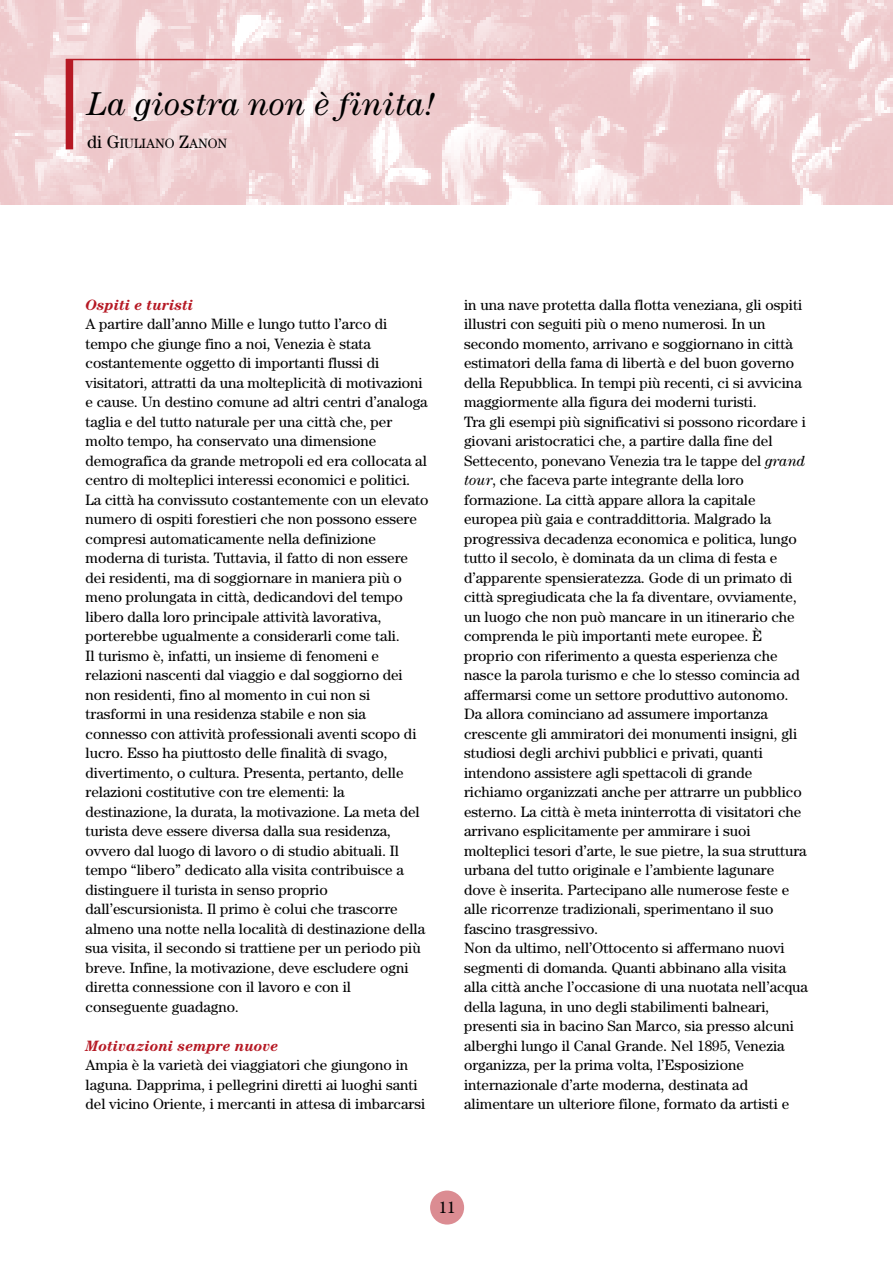
<style>
.page{position:relative;width:893px;height:1263px;background:#fff}
.page>*{position:absolute;margin:0;border:0;box-sizing:border-box;transform-origin:0 0}
.t1{font:italic 33px "Century";color:#000}
.t2{font:16.5px "Century";color:#000}
.t3{font:15px/19.5px "Century";color:#000}
.t4{font:italic 700 15px "Century";color:#b61924}
.t5{font:13.5px "Century";color:#000}
.s1{font-size:18px}
.s2{font-style:italic}
</style>
<div class="page">
<div style="left:430px;top:1191px;width:34px;height:34px;background:#db8c92;border-radius:50%"></div>
<img style="left:1px;top:0;width:891px;height:204px">
<div style="left:66px;top:59px;width:7px;height:90px;background:#b61924"></div>
<hr style="left:66px;top:59px;width:744px;height:1px;background:#b61924">
<h1 class="t1" style="left:87px;top:93px;width:350px">La giostra non è finita!</h1>
<p class="t5" style="left:87px;top:139px;width:141px"><span class="s1">di G</span>IULIANO <span class="s1">Z</span>ANON</p>
<p class="t4" style="left:85px;top:300px;width:110px">Ospiti e turisti</p>
<p class="t3" style="left:85px;top:316px;width:344px">A partire dall’anno Mille e lungo tutto l’arco di tempo che giunge fino a noi, Venezia è stata costantemente oggetto di importanti flussi di visitatori, attratti da una molteplicità di motivazioni e cause. Un destino comune ad altri centri d’analoga taglia e del tutto naturale per una città che, per molto tempo, ha conservato una dimensione demografica da grande metropoli ed era collocata al centro di molteplici interessi economici e politici.<br>La città ha convissuto costantemente con un elevato numero di ospiti forestieri che non possono essere compresi automaticamente nella definizione moderna di turista. Tuttavia, il fatto di non essere dei residenti, ma di soggiornare in maniera più o meno prolungata in città, dedicandovi del tempo libero dalla loro principale attività lavorativa, porterebbe ugualmente a considerarli come tali.<br>Il turismo è, infatti, un insieme di fenomeni e relazioni nascenti dal viaggio e dal soggiorno dei non residenti, fino al momento in cui non si trasformi in una residenza stabile e non sia connesso con attività professionali aventi scopo di lucro. Esso ha piuttosto delle finalità di svago, divertimento, o cultura. Presenta, pertanto, delle relazioni costitutive con tre elementi: la destinazione, la durata, la motivazione. La meta del turista deve essere diversa dalla sua residenza, ovvero dal luogo di lavoro o di studio abituali. Il tempo “libero” dedicato alla visita contribuisce a distinguere il turista in senso proprio dall’escursionista. Il primo è colui che trascorre almeno una notte nella località di destinazione della sua visita, il secondo si trattiene per un periodo più breve. Infine, la motivazione, deve escludere ogni diretta connessione con il lavoro e con il conseguente guadagno.</p>
<p class="t4" style="left:85px;top:1041px;width:195px">Motivazioni sempre nuove</p>
<p class="t3" style="left:85px;top:1057px;width:341px">Ampia è la varietà dei viaggiatori che giungono in laguna. Dapprima, i pellegrini diretti ai luoghi santi del vicino Oriente, i mercanti in attesa di imbarcarsi</p>
<p class="t3" style="left:464px;top:296px;width:345px">in una nave protetta dalla flotta veneziana, gli ospiti illustri con seguiti più o meno numerosi. In un secondo momento, arrivano e soggiornano in città estimatori della fama di libertà e del buon governo della Repubblica. In tempi più recenti, ci si avvicina maggiormente alla figura dei moderni turisti.<br>Tra gli esempi più significativi si possono ricordare i giovani aristocratici che, a partire dalla fine del Settecento, ponevano Venezia tra le tappe del <span class="s2">grand tour</span>, che faceva parte integrante della loro formazione. La città appare allora la capitale europea più gaia e contraddittoria. Malgrado la progressiva decadenza economica e politica, lungo tutto il secolo, è dominata da un clima di festa e d’apparente spensieratezza. Gode di un primato di città spregiudicata che la fa diventare, ovviamente, un luogo che non può mancare in un itinerario che comprenda le più importanti mete europee. È proprio con riferimento a questa esperienza che nasce la parola turismo e che lo stesso comincia ad affermarsi come un settore produttivo autonomo.<br>Da allora cominciano ad assumere importanza crescente gli ammiratori dei monumenti insigni, gli studiosi degli archivi pubblici e privati, quanti intendono assistere agli spettacoli di grande richiamo organizzati anche per attrarre un pubblico esterno. La città è meta ininterrotta di visitatori che arrivano esplicitamente per ammirare i suoi molteplici tesori d’arte, le sue pietre, la sua struttura urbana del tutto originale e l’ambiente lagunare dove è inserita. Partecipano alle numerose feste e alle ricorrenze tradizionali, sperimentano il suo fascino trasgressivo.<br>Non da ultimo, nell’Ottocento si affermano nuovi segmenti di domanda. Quanti abbinano alla visita alla città anche l’occasione di una nuotata nell’acqua della laguna, in uno degli stabilimenti balneari, presenti sia in bacino San Marco, sia presso alcuni alberghi lungo il Canal Grande. Nel 1895, Venezia organizza, per la prima volta, l’Esposizione internazionale d’arte moderna, destinata ad alimentare un ulteriore filone, formato da artisti e</p>
<p class="t2" style="left:439px;top:1201px;width:18px">11</p>
</div>
